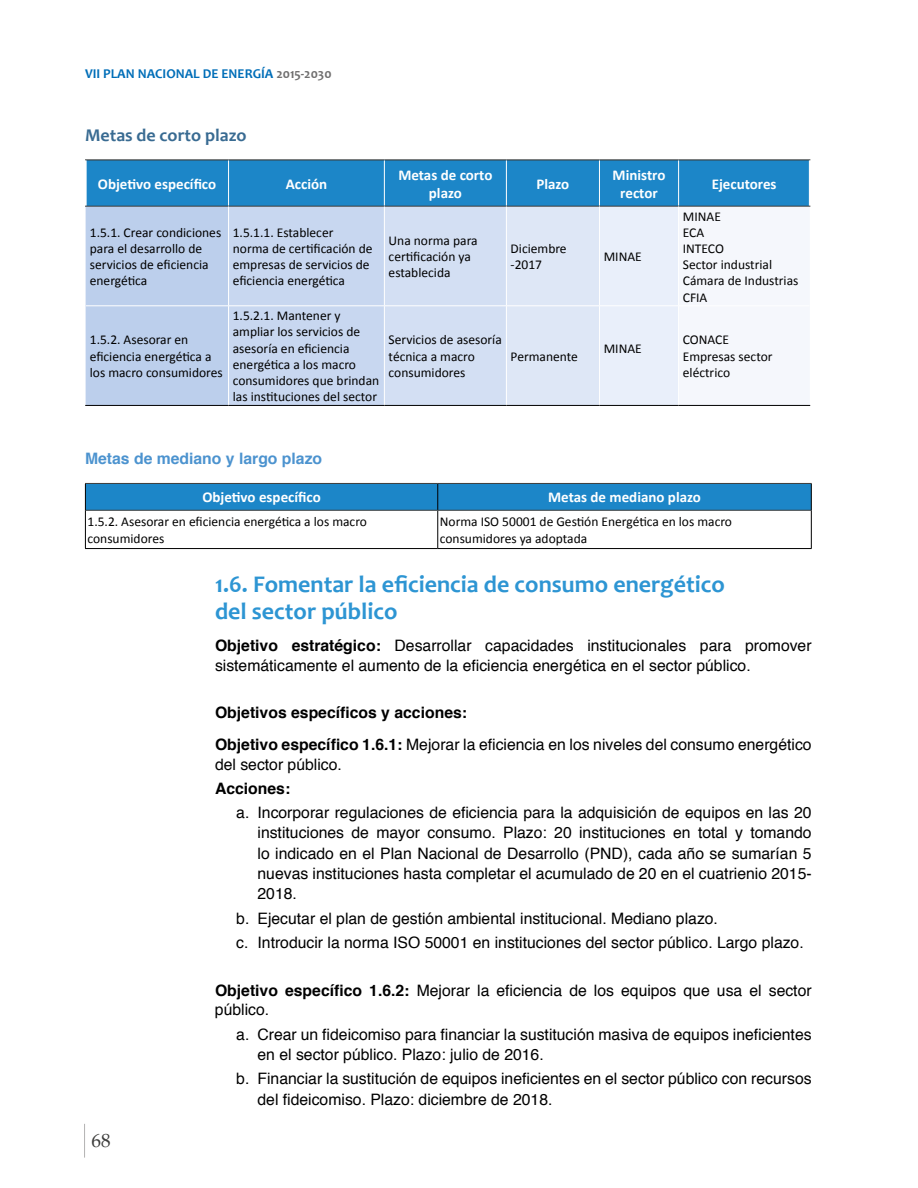
<style>
.page{position:relative;width:918px;height:1188px;background:#fff}
.page>*{position:absolute;margin:0;border:0;box-sizing:border-box;transform-origin:0 0}
.t1{font:700 24px/27px "Candara";color:#2d95d3}
.t2{font:19.2px "Book Antiqua";color:#3c3c3b}
.t3{font:700 18px "Candara";color:#396b92}
.t4{font:15.75px/20.2px "Helvetica";color:#000}
.t5{font:700 15.75px/32.2px "Helvetica";color:#000}
.t6{font:700 15.75px "Helvetica";color:#4c93cf}
.t7{font:700 15px/18px "Calibri";color:#fff;text-align:center}
.t8{font:13.5px/16.2px "Calibri";color:#000}
.t9{font:700 13.5px "Candara";color:#006eb8}
.s1{color:#706f6f}
.s2{font-weight:700}
.s3{font-weight:400}
</style>
<div class="page">
<hr style="left:84px;top:1124px;width:1px;height:34px;background:#b3b2b2">
<svg style="left:86px;top:160px;width:724px;height:245px;background:#b3cfea"></svg>
<hr style="left:85px;top:159px;width:144px;height:1px;background:#3c3c3b">
<hr style="left:229px;top:159px;width:155px;height:1px;background:#3c3c3b">
<hr style="left:384px;top:159px;width:122px;height:1px;background:#3c3c3b">
<hr style="left:506px;top:159px;width:93px;height:1px;background:#3c3c3b">
<hr style="left:599px;top:159px;width:80px;height:1px;background:#3c3c3b">
<hr style="left:679px;top:159px;width:131px;height:1px;background:#3c3c3b">
<hr style="left:86px;top:160px;width:1px;height:46px;background:#fff">
<hr style="left:809px;top:160px;width:1px;height:46px;background:#fff">
<hr style="left:228px;top:160px;width:1px;height:46px;background:#fff">
<hr style="left:384px;top:160px;width:1px;height:46px;background:#fff">
<hr style="left:506px;top:160px;width:1px;height:46px;background:#fff">
<hr style="left:599px;top:160px;width:1px;height:46px;background:#fff">
<hr style="left:678px;top:160px;width:1px;height:46px;background:#fff">
<hr style="left:85px;top:206px;width:144px;height:1px;background:#3c3c3b">
<hr style="left:229px;top:206px;width:155px;height:1px;background:#3c3c3b">
<hr style="left:384px;top:206px;width:122px;height:1px;background:#3c3c3b">
<hr style="left:506px;top:206px;width:93px;height:1px;background:#3c3c3b">
<hr style="left:599px;top:206px;width:80px;height:1px;background:#3c3c3b">
<hr style="left:679px;top:206px;width:131px;height:1px;background:#3c3c3b">
<hr style="left:228px;top:207px;width:1px;height:98px;background:#fff">
<hr style="left:384px;top:207px;width:1px;height:98px;background:#fff">
<hr style="left:506px;top:207px;width:1px;height:98px;background:#fff">
<hr style="left:599px;top:207px;width:1px;height:98px;background:#fff">
<hr style="left:678px;top:207px;width:1px;height:98px;background:#fff">
<hr style="left:86px;top:305px;width:143px;height:1px;background:#fff">
<hr style="left:229px;top:305px;width:155px;height:1px;background:#fff">
<hr style="left:228px;top:306px;width:1px;height:99px;background:#fff">
<hr style="left:384px;top:305px;width:122px;height:1px;background:#fff">
<hr style="left:384px;top:306px;width:1px;height:99px;background:#fff">
<hr style="left:506px;top:305px;width:93px;height:1px;background:#fff">
<hr style="left:506px;top:306px;width:1px;height:99px;background:#fff">
<hr style="left:599px;top:305px;width:80px;height:1px;background:#fff">
<hr style="left:599px;top:306px;width:1px;height:99px;background:#fff">
<hr style="left:679px;top:305px;width:130px;height:1px;background:#fff">
<hr style="left:678px;top:306px;width:1px;height:99px;background:#fff">
<hr style="left:85px;top:405px;width:144px;height:1px;background:#000">
<hr style="left:229px;top:405px;width:155px;height:1px;background:#000">
<hr style="left:384px;top:405px;width:122px;height:1px;background:#000">
<hr style="left:506px;top:405px;width:93px;height:1px;background:#000">
<hr style="left:599px;top:405px;width:80px;height:1px;background:#000">
<hr style="left:679px;top:405px;width:131px;height:1px;background:#000">
<hr style="left:86px;top:510px;width:352px;height:1px;background:#3c3c3b">
<hr style="left:438px;top:510px;width:373px;height:1px;background:#3c3c3b">
<svg style="left:85px;top:483px;width:727px;height:27px;background:#1d82c1"></svg>
<hr style="left:85px;top:510px;width:1px;height:38px;background:#000">
<hr style="left:437px;top:511px;width:1px;height:37px;background:#000">
<hr style="left:811px;top:510px;width:1px;height:38px;background:#000">
<hr style="left:85px;top:548px;width:353px;height:1px;background:#000">
<hr style="left:438px;top:548px;width:374px;height:1px;background:#000">
<p class="t9" style="left:85px;top:65px;width:248px">VII PLAN NACIONAL DE ENERGÍA <span class="s1">2015-2030</span></p>
<p class="t3" style="left:85px;top:123px;width:163px">Metas de corto plazo</p>
<p class="t7" style="left:98px;top:175px;width:120px">Objetivo específico</p>
<p class="t7" style="left:286px;top:175px;width:43px">Acción</p>
<p class="t7" style="left:398px;top:166px;width:96px">Metas de corto plazo</p>
<p class="t7" style="left:537px;top:175px;width:34px">Plazo</p>
<p class="t7" style="left:613px;top:166px;width:54px">Ministro rector</p>
<p class="t7" style="left:712px;top:175px;width:66px">Ejecutores</p>
<p class="t8" style="left:90px;top:224px;width:133px">1.5.1. Crear condiciones para el desarrollo de servicios de eficiencia energética</p>
<p class="t8" style="left:233px;top:224px;width:141px">1.5.1.1. Establecer norma de certificación de empresas de servicios de eficiencia energética</p>
<p class="t8" style="left:389px;top:232px;width:90px">Una norma para certificación ya establecida</p>
<p class="t8" style="left:511px;top:240px;width:58px">Diciembre -2017</p>
<p class="t8" style="left:604px;top:249px;width:40px">MINAE</p>
<p class="t8" style="left:683px;top:208px;width:117px">MINAE<br>ECA<br>INTECO<br>Sector industrial<br>Cámara de Industrias<br>CFIA</p>
<p class="t8" style="left:90px;top:332px;width:134px">1.5.2. Asesorar en eficiencia energética a los macro consumidores</p>
<p class="t8" style="left:233px;top:308px;width:148px">1.5.2.1. Mantener y ampliar los servicios de asesoría en eficiencia energética a los macro consumidores que brindan las instituciones del sector</p>
<p class="t8" style="left:389px;top:332px;width:115px">Servicios de asesoría técnica a macro consumidores</p>
<p class="t8" style="left:511px;top:348px;width:69px">Permanente</p>
<p class="t8" style="left:604px;top:340px;width:40px">MINAE</p>
<p class="t8" style="left:683px;top:332px;width:91px">CONACE<br>Empresas sector eléctrico</p>
<p class="t6" style="left:85px;top:446px;width:239px">Metas de mediano y largo plazo</p>
<p class="t7" style="left:202px;top:488px;width:120px">Objetivo específico</p>
<p class="t7" style="left:548px;top:488px;width:154px">Metas de mediano plazo</p>
<p class="t8" style="left:88px;top:514px;width:281px">1.5.2. Asesorar en eficiencia energética a los macro consumidores</p>
<p class="t8" style="left:440px;top:514px;width:294px">Norma ISO 50001 de Gestión Energética en los macro consumidores ya adoptada</p>
<h1 class="t1" style="left:215px;top:570px;width:511px">1.6. Fomentar la eficiencia de consumo energético del sector público</h1>
<p class="t4" style="left:215px;top:636px;width:598px;line-height:19.5px"><span class="s2">Objetivo estratégico:</span> Desarrollar capacidades institucionales para promover sistemáticamente el aumento de la eficiencia energética en el sector público.</p>
<p class="t5" style="left:215px;top:697px;width:598px">Objetivos específicos y acciones:<br>Objetivo específico 1.6.1: <span class="s3">Mejorar la eficiencia en los niveles del consumo energético</span></p>
<p class="t4" style="left:215px;top:755px;width:128px">del sector público.</p>
<p class="t5" style="left:215px;top:772px;width:77px">Acciones:</p>
<p class="t4" style="left:258px;top:803px;width:556px;text-align:justify;text-indent:-21px">a. Incorporar regulaciones de eficiencia para la adquisición de equipos en las 20 instituciones de mayor consumo. Plazo: 20 instituciones en total y tomando lo indicado en el Plan Nacional de Desarrollo (PND), cada año se sumarían 5 nuevas instituciones hasta completar el acumulado de 20 en el cuatrienio 2015- 2018.</p>
<p class="t4" style="left:236px;top:906px;width:569px;line-height:24.5px">b. Ejecutar el plan de gestión ambiental institucional. Mediano plazo.<br>c. Introducir la norma ISO 50001 en instituciones del sector público. Largo plazo.</p>
<p class="t4" style="left:215px;top:981px;width:598px;line-height:19.5px"><span class="s2">Objetivo específico 1.6.2:</span> Mejorar la eficiencia de los equipos que usa el sector público.</p>
<p class="t4" style="left:258px;top:1024px;width:556px;text-indent:-21px">a. Crear un fideicomiso para financiar la sustitución masiva de equipos ineficientes en el sector público. Plazo: julio de 2016.</p>
<p class="t4" style="left:258px;top:1069px;width:556px;text-indent:-21px">b. Financiar la sustitución de equipos ineficientes en el sector público con recursos del fideicomiso. Plazo: diciembre de 2018.</p>
<p class="t2" style="left:91px;top:1129px;width:21px">68</p>
</div>
